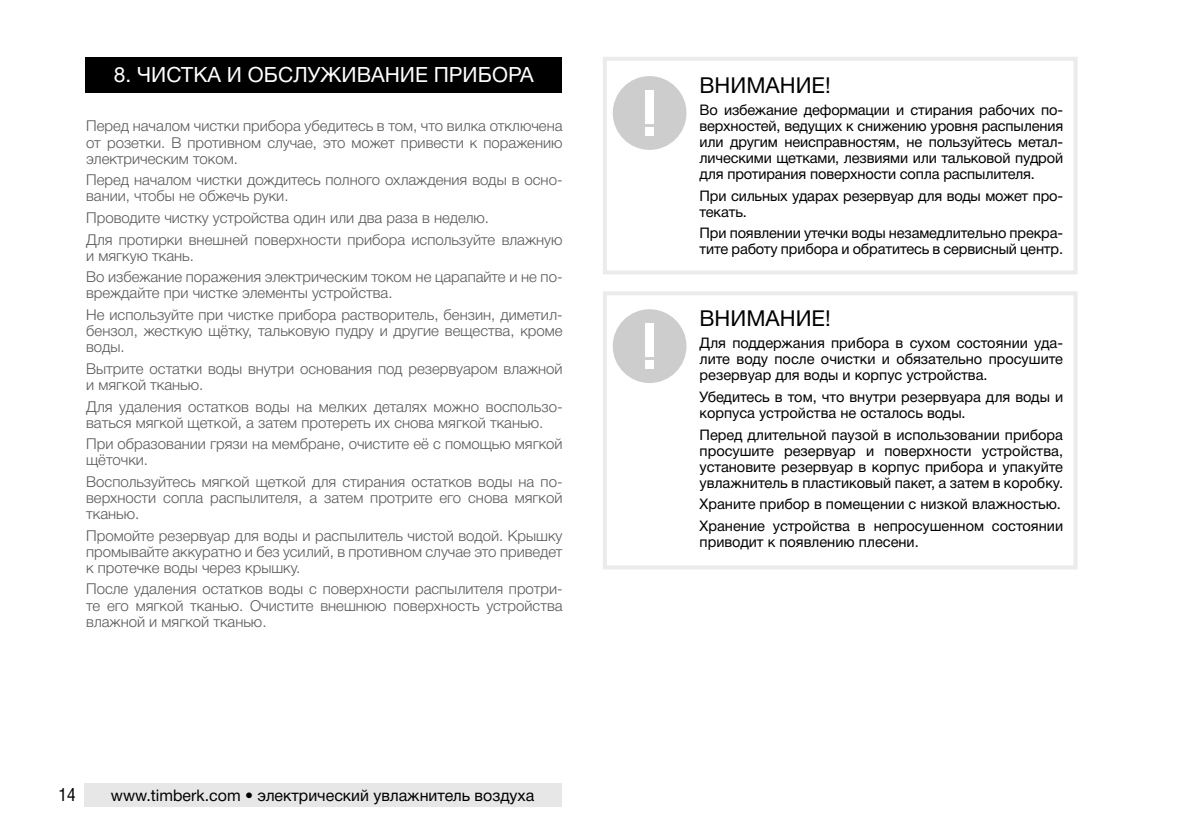
<style>
.page{position:relative;width:1191px;height:840px;background:#fff}
.page>*{position:absolute;margin:0;border:0;box-sizing:border-box;transform-origin:0 0}
.t1{font:22px "Helvetica Neue Cyr";color:#000}
.t2{font:21px "Helvetica Neue Cyr";color:#fff}
.t3{font:18px "Helios Cond C";color:#000}
.t4{font:16px "Helvetica Neue Cyr";color:#000}
.t5{font:300 15px/16px "Helvetica Neue Cyr";color:#585858}
.t6{font:14.6px/16px "Helvetica Neue Cyr";color:#000}
</style>
<div class="page">
<div style="left:84px;top:782px;width:477px;height:24px;background:#e7e7e7"></div>
<div style="left:603px;top:57px;width:474px;height:217px;border:4px solid #cdcdcd"></div>
<div style="left:603px;top:291px;width:474px;height:278px;border:4px solid #cdcdcd"></div>
<div style="left:613px;top:76px;width:73px;height:74px;background:#cdcdcd;border-radius:50%"></div>
<div style="left:645px;top:90px;width:9px;height:33px;background:#fff"></div>
<div style="left:645px;top:127px;width:9px;height:9px;background:#fff"></div>
<div style="left:613px;top:309px;width:73px;height:74px;background:#cdcdcd;border-radius:50%"></div>
<div style="left:645px;top:323px;width:9px;height:33px;background:#fff"></div>
<div style="left:645px;top:360px;width:9px;height:9px;background:#fff"></div>
<div style="left:85px;top:57px;width:476px;height:35px;background:#000"></div>
<h2 class="t2" style="left:114px;top:63px;width:421px">8. ЧИСТКА И ОБСЛУЖИВАНИЕ ПРИБОРА</h2>
<p class="t5" style="left:86px;top:118px;width:478px;text-align:justify">Перед началом чистки прибора убедитесь в том, что вилка отключена от розетки. В противном случае, это может привести к поражению электрическим током.</p>
<p class="t5" style="left:86px;top:172px;width:478px">Перед началом чистки дождитесь полного охлаждения воды в осно&shy;вании, чтобы не обжечь руки.</p>
<p class="t5" style="left:86px;top:207px;width:478px;line-height:21.6px">Проводите чистку устройства один или два раза в неделю.<br>Для протирки внешней поверхности прибора используйте влажную</p>
<p class="t5" style="left:86px;top:244px;width:478px;line-height:21.6px">и мягкую ткань.<br>Во избежание поражения электрическим током не царапайте и не по-</p>
<p class="t5" style="left:86px;top:282px;width:478px;line-height:21.6px">вреждайте при чистке элементы устройства.<br>Не используйте при чистке прибора растворитель, бензин, диметил-</p>
<p class="t5" style="left:86px;top:323px;width:478px">бензол, жесткую щётку, тальковую пудру и другие вещества, кроме воды.</p>
<p class="t5" style="left:86px;top:360px;width:478px">Вытрите остатки воды внутри основания под резервуаром влажной и мягкой тканью.</p>
<p class="t5" style="left:86px;top:398px;width:478px">Для удаления остатков воды на мелких деталях можно воспользо&shy;ваться мягкой щеткой, а затем протереть их снова мягкой тканью.</p>
<p class="t5" style="left:86px;top:436px;width:478px">При образовании грязи на мембране, очистите её с помощью мягкой щёточки.</p>
<p class="t5" style="left:86px;top:473px;width:478px;text-align:justify">Воспользуйтесь мягкой щеткой для стирания остатков воды на по&shy;верхности сопла распылителя, а затем протрите его снова мягкой тканью.</p>
<p class="t5" style="left:86px;top:527px;width:478px;text-align:justify">Промойте резервуар для воды и распылитель чистой водой. Крышку промывайте аккуратно и без усилий, в противном случае это приведет к протечке воды через крышку.</p>
<p class="t5" style="left:86px;top:581px;width:478px;text-align:justify">После удаления остатков воды с поверхности распылителя протри&shy;те его мягкой тканью. Очистите внешнюю поверхность устройства влажной и мягкой тканью.</p>
<p class="t3" style="left:58px;top:783px;width:19px">14</p>
<p class="t4" style="left:111px;top:786px;width:425px">www.timberk.com • электрический увлажнитель воздуха</p>
<h1 class="t1" style="left:699px;top:73px;width:133px">ВНИМАНИЕ!</h1>
<p class="t6" style="left:699px;top:102px;width:365px;text-align:justify">Во избежание деформации и стирания рабочих по&shy;верхностей, ведущих к снижению уровня распыления или другим неисправностям, не пользуйтесь метал&shy;лическими щетками, лезвиями или тальковой пудрой для протирания поверхности сопла распылителя.</p>
<p class="t6" style="left:699px;top:187px;width:365px">При сильных ударах резервуар для воды может про&shy;текать.</p>
<p class="t6" style="left:699px;top:225px;width:365px">При появлении утечки воды незамедлительно прекра&shy;тите работу прибора и обратитесь в сервисный центр.</p>
<h1 class="t1" style="left:699px;top:306px;width:133px">ВНИМАНИЕ!</h1>
<p class="t6" style="left:699px;top:335px;width:365px;text-align:justify">Для поддержания прибора в сухом состоянии уда&shy;лите воду после очистки и обязательно просушите резервуар для воды и корпус устройства.</p>
<p class="t6" style="left:699px;top:388px;width:365px">Убедитесь в том, что внутри резервуара для воды и корпуса устройства не осталось воды.</p>
<p class="t6" style="left:699px;top:426px;width:365px;text-align:justify">Перед длительной паузой в использовании прибора просушите резервуар и поверхности устройства, установите резервуар в корпус прибора и упакуйте увлажнитель в пластиковый пакет, а затем в коробку.</p>
<p class="t6" style="left:699px;top:493px;width:365px;line-height:21.6px">Храните прибор в помещении с низкой влажностью.<br>Хранение устройства в непросушенном состоянии</p>
<p class="t6" style="left:699px;top:533px;width:221px">приводит к появлению плесени.</p>
</div>
